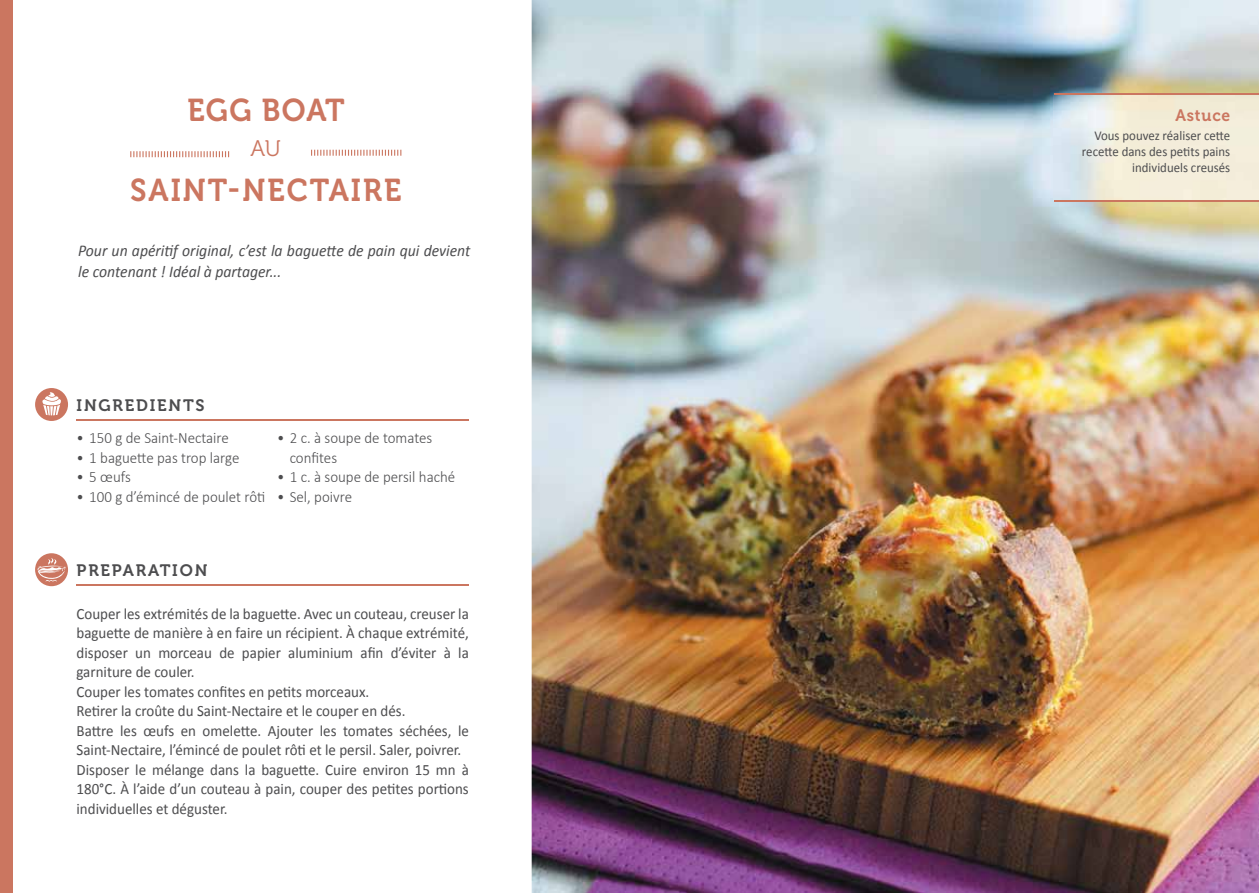
<style>
.page{position:relative;width:1259px;height:893px;background:#fff}
.page>*{position:absolute;margin:0;border:0;box-sizing:border-box;transform-origin:0 0}
.t1{font:31.5px "Museo 700";letter-spacing:.065em;color:#cb7660;scale:.95 1}
.t2{font:22.5px "Museo 300";color:#cb7660}
.t3{font:italic 16.5px/21px "Calibri";color:#4d4d4f;scale:.95 1}
.t4{font:16.5px "Museo 700";letter-spacing:.11em;color:#4d4d4f}
.t5{font:16.5px "Museo 700";letter-spacing:.05em;color:#cb7660;scale:.95 1}
.t6{font:15.75px/19.5px "Calibri";color:#4d4d4f;scale:.95 1}
.t7{font:300 15.75px/19.5px "Calibri";color:#4d4d4f;scale:.95 1}
.t8{font:13.5px/16.2px "Calibri";color:#4d4d4f;text-align:right;scale:.95 1}
</style>
<div class="page">
<img style="left:531px;top:0;width:728px;height:893px">
<hr style="left:77px;top:585px;width:392px;height:1px;background:#cb7660">
<hr style="left:77px;top:419px;width:392px;height:2px;background:#cb7660">
<div style="left:0;top:0;width:13px;height:893px;background:#cb7660"></div>
<div style="left:35px;top:553px;width:33px;height:33px;background:#cb7660;border-radius:50%"></div>
<div style="left:35px;top:388px;width:33px;height:33px;background:#cb7660;border-radius:50%"></div>
<svg style="left:42px;top:392px;width:19px;height:23px"></svg>
<svg style="left:37px;top:558px;width:29px;height:24px"></svg>
<svg style="left:130px;top:151px;width:99px;height:6px"></svg>
<svg style="left:311px;top:150px;width:90px;height:6px"></svg>
<img style="left:1053px;top:95px;width:206px;height:105px">
<hr style="left:1053px;top:94px;width:206px;height:1px;background:#cb7660">
<hr style="left:1053px;top:200px;width:206px;height:1px;background:#cb7660">
<h1 class="t1" style="left:187px;top:93px;width:167px">EGG BOAT</h1>
<h2 class="t2" style="left:251px;top:136px;width:32px">AU</h2>
<h1 class="t1" style="left:130px;top:172px;width:287px">SAINT-NECTAIRE</h1>
<p class="t3" style="left:78px;top:239px;width:414px">Pour un apéritif original, c’est la baguette de pain qui devient le contenant ! Idéal à partager...</p>
<p class="t4" style="left:77px;top:396px;width:130px">INGREDIENTS</p>
<p class="t7" style="left:77px;top:428px;width:162px">• 150 g de Saint-Nectaire</p>
<p class="t7" style="left:77px;top:448px;width:173px">• 1 baguette pas trop large</p>
<p class="t7" style="left:77px;top:467px;width:59px">• 5 œufs</p>
<p class="t7" style="left:77px;top:487px;width:200px">• 100 g d’émincé de poulet rôti</p>
<p class="t7" style="left:290px;top:428px;width:152px;text-indent:-13px">• 2 c. à soupe de tomates confites</p>
<p class="t7" style="left:277px;top:467px;width:189px">• 1 c. à soupe de persil haché</p>
<p class="t7" style="left:277px;top:487px;width:81px">• Sel, poivre</p>
<p class="t4" style="left:77px;top:561px;width:132px">PREPARATION</p>
<p class="t6" style="left:77px;top:604px;width:414px">Couper les extrémités de la baguette. Avec un couteau, creuser la baguette de manière à en faire un récipient. À chaque extrémité, disposer un morceau de papier aluminium afin d’éviter à la garniture de couler.<br>Couper les tomates confites en petits morceaux.<br>Retirer la croûte du Saint-Nectaire et le couper en dés.<br>Battre les œufs en omelette. Ajouter les tomates séchées, le Saint-Nectaire, l’émincé de poulet rôti et le persil. Saler, poivrer.<br>Disposer le mélange dans la baguette. Cuire environ 15 mn à 180°C. À l’aide d’un couteau à pain, couper des petites portions individuelles et déguster.</p>
<p class="t5" style="left:1175px;top:106px;width:59px">Astuce</p>
<p class="t8" style="left:1082px;top:127px;width:158px">Vous pouvez réaliser cette recette dans des petits pains individuels creusés</p>
</div>
